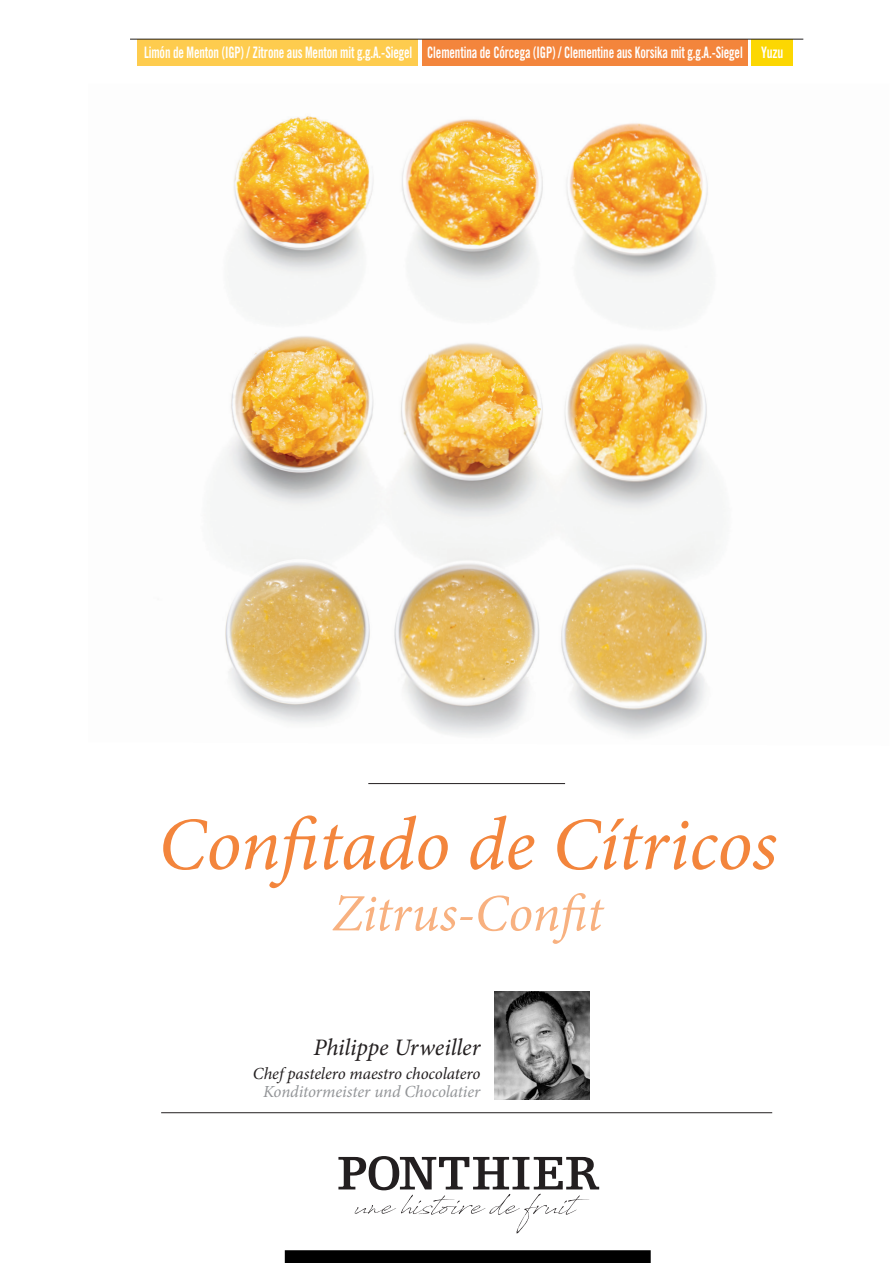
<style>
.page{position:relative;width:893px;height:1263px;background:#fff}
.page>*{position:absolute;margin:0;border:0;box-sizing:border-box;transform-origin:0 0}
.t1{font:italic 75px "Minion Pro";letter-spacing:-.005em;color:#f3853c}
.t2{font:italic 52.5px "Minion Pro";letter-spacing:-.01em;color:#f8b180}
.t3{font:italic 23.7px "Minion Pro";letter-spacing:-.005em;color:#231f20}
.t4{font:italic 16.95px "Minion Pro";letter-spacing:-.005em;color:#231f20}
.t5{font:italic 16.95px "Minion Pro";letter-spacing:-.005em;color:#939598}
.t6{font:15.75px "Trade Gothic Bold Cond Twenty";letter-spacing:-.01em;color:#fff;scale:.79 1}
.t7{font:15.75px "Trade Gothic Bold Cond Twenty";letter-spacing:-.01em;color:#fff}
.t8{font:15.75px "Trade Gothic Bold Cond Twenty";letter-spacing:-.01em;color:#fff;scale:.84 1}
</style>
<div class="page">
<div style="left:137px;top:39px;width:280px;height:26px;background:#fecc4e"></div>
<div style="left:422px;top:39px;width:325px;height:26px;background:#f3853c"></div>
<div style="left:752px;top:39px;width:41px;height:26px;background:#fcd702"></div>
<img style="left:224px;top:116px;width:491px;height:620px">
<hr style="left:368px;top:783px;width:197px;height:1px;background:#231f20">
<hr style="left:161px;top:1112px;width:611px;height:1px;background:#231f20">
<div style="left:285px;top:1250px;width:366px;height:13px;background:#000"></div>
<svg style="left:338px;top:1156px;width:261px;height:77px"></svg>
<hr style="left:130px;top:39px;width:673px;height:1px;background:#231f20">
<img style="left:494px;top:991px;width:95px;height:108px">
<p class="t6" style="left:144px;top:43px;width:459px">Limón de Menton (IGP) / Zitrone aus Me ton mit g.g.A.-SiegelMangu / Mango</p>
<p class="t7" style="left:246px;top:44px;width:95px">Mangue / Mango</p>
<p class="t6" style="left:427px;top:43px;width:401px">Clementina de Córcega (IGP) / Cleme tine aus Korsika mit g.g.A.-Siegel</p>
<p class="t7" style="left:576px;top:44px;width:95px">Mangue / Mango</p>
<p class="t8" style="left:761px;top:43px;width:28px">Yuzu</p>
<p class="t1" style="left:158px;top:794px;width:620px">Confitado de Cítricos</p>
<p class="t2" style="left:332px;top:878px;width:272px">Zitrus-Confit</p>
<p class="t3" style="left:314px;top:1031px;width:168px">Philippe Urweiller</p>
<p class="t4" style="left:253px;top:1061px;width:229px">Chef pastelero maestro chocolatero</p>
<p class="t5" style="left:263px;top:1079px;width:219px">Konditormeister und Chocolatier</p>
</div>
